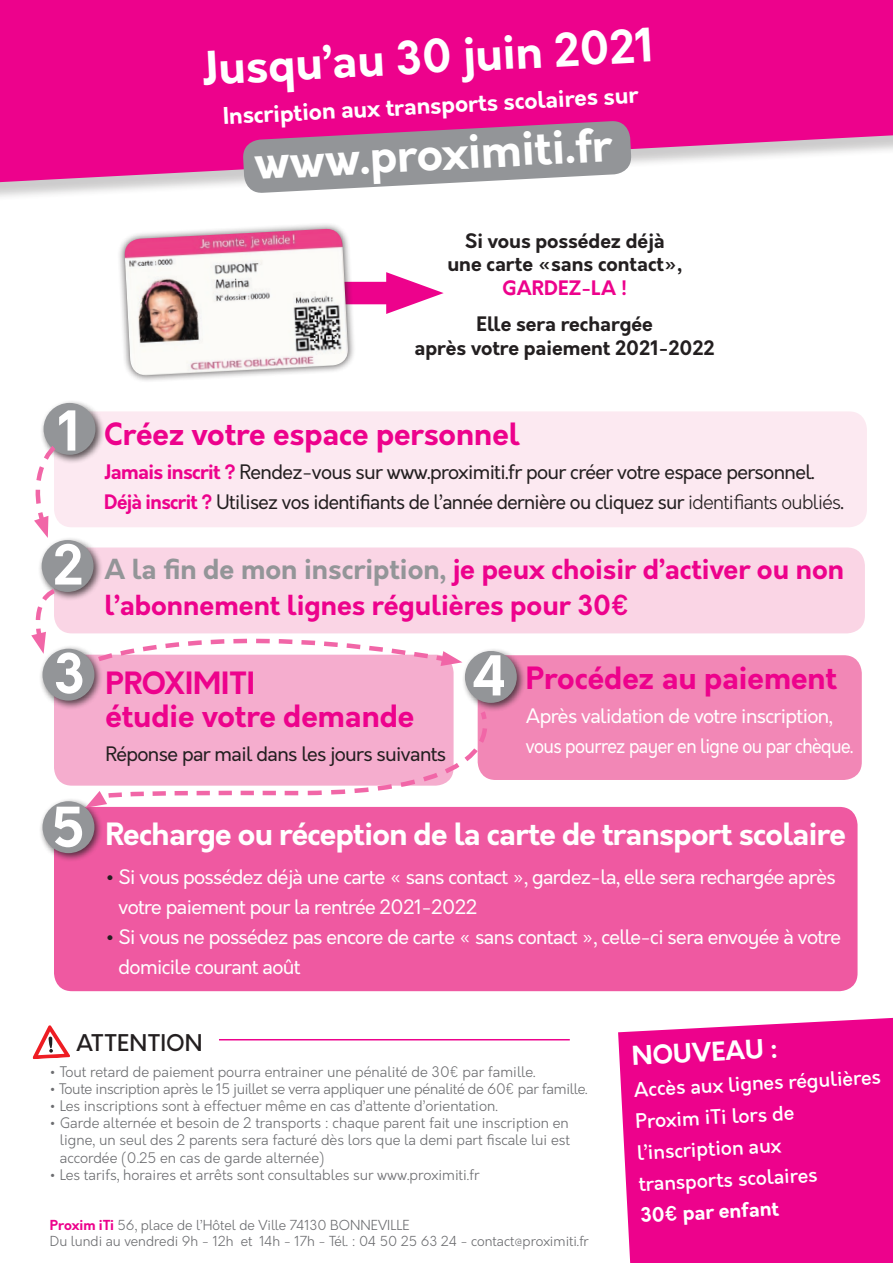
<style>
.page{position:relative;width:893px;height:1263px;background:#fff}
.page>*{position:absolute;margin:0;border:0;box-sizing:border-box;transform-origin:0 0}
.t1{font:700 45px "Orkney";color:#fff}
.t2{font:700 30px/32.7px "Orkney";color:#ed028c}
.t3{font:700 30px "Orkney";letter-spacing:-.02em;color:#fff}
.t4{font:700 27px/36px "Orkney";color:#ed028c}
.t5{font:700 25.5px "Orkney";color:#fff}
.t6{font:700 22.5px "Orkney";color:#fff}
.t7{font:500 22.5px "Orkney";color:#231f20}
.t8{font:19.5px/30px "Orkney";letter-spacing:-.03em;color:#fff}
.t9{font:19.5px/30px "Orkney";letter-spacing:-.03em;color:#231f20}
.t10{font:700 19.5px/23.4px "Orkney";color:#231f20;text-align:center}
.t11{font:500 19.5px/31.5px "Orkney";color:#fff}
.t12{font:700 19.5px "Orkney";color:#fff}
.t13{font:700 19.5px "Orkney";letter-spacing:.01em;color:#ed028c}
.t14{font:300 14.25px/17.1px "Orkney";color:#6c6d70;text-align:justify}
.t15{font:300 14.25px "Orkney";letter-spacing:-.02em;color:#6c6d70}
.t16{font:300 13.5px/16.2px "Orkney";color:#6c6d70}
.s1{font-size:53.7px;color:#fff}
.s2{font-weight:700;color:#ed028c}
.s3{font-weight:300}
.s4{color:#939598}
.s5{font-size:53.7px}
.s6{color:#231f20}
</style>
<div class="page">
<div style="left:0;top:0;width:893px;height:206px;background:#231f20;opacity:.23"></div>
<svg style="left:0;top:0;width:893px;height:182px;fill:#ed028c"></svg>
<svg style="left:242px;top:120px;width:390px;height:74px"></svg>
<div style="left:337px;top:282px;width:72px;height:22px;background:#ed028c"></div>
<svg style="left:386px;top:272px;width:58px;height:42px"></svg>
<div style="left:117px;top:221px;width:238px;height:162px;background:#231f20;opacity:.75"></div>
<img style="left:124px;top:229px;width:225px;height:147px">
<div style="left:54px;top:411px;width:813px;height:116px;background:#fce9f1;border-radius:18px"></div>
<div style="left:54px;top:547px;width:811px;height:86px;background:#fad5e5;border-radius:18px"></div>
<div style="left:54px;top:655px;width:400px;height:131px;background:#f5adce;border-radius:18px"></div>
<div style="left:478px;top:655px;width:384px;height:125px;background:#f287b6;border-radius:18px"></div>
<div style="left:54px;top:807px;width:803px;height:184px;background:#ef59a1;border-radius:18px"></div>
<div style="left:39px;top:399px;width:66px;height:65px;background:#231f20;opacity:.75"></div>
<div style="left:44px;top:403px;width:51px;height:52px;background:#939598;border-radius:50%"></div>
<div style="left:38px;top:536px;width:65px;height:65px;background:#231f20;opacity:.75"></div>
<div style="left:42px;top:540px;width:52px;height:52px;background:#939598;border-radius:50%"></div>
<div style="left:38px;top:644px;width:66px;height:66px;background:#231f20;opacity:.75"></div>
<div style="left:43px;top:649px;width:51px;height:52px;background:#939598;border-radius:50%"></div>
<div style="left:461px;top:647px;width:65px;height:65px;background:#231f20;opacity:.75"></div>
<div style="left:465px;top:651px;width:52px;height:52px;background:#939598;border-radius:50%"></div>
<div style="left:38px;top:797px;width:66px;height:65px;background:#231f20;opacity:.75"></div>
<div style="left:43px;top:801px;width:51px;height:52px;background:#939598;border-radius:50%"></div>
<svg style="left:33px;top:1025px;width:37px;height:34px"></svg>
<div style="left:618px;top:1018px;width:275px;height:245px;background:#ed028c"></div>
<svg style="left:34px;top:443px;width:24px;height:95px"></svg>
<svg style="left:31px;top:587px;width:27px;height:67px"></svg>
<svg style="left:94px;top:633px;width:368px;height:33px"></svg>
<svg style="left:85px;top:708px;width:405px;height:100px"></svg>
<hr style="left:219px;top:1039px;width:351px;height:1px;background:#ed028c">
<h1 class="t1" style="left:200px;top:38px;width:455px;rotate:-3deg">Jusqu’au 30 juin 2021</h1>
<h3 class="t6" style="left:222px;top:101px;width:417px;rotate:-3deg">Inscription aux transports scolaires sur</h3>
<h1 class="t1" style="left:253px;top:133px;width:360px;rotate:-3deg">www.proximiti.fr</h1>
<h3 class="t10" style="left:447px;top:230px;width:236px">Si vous possédez déjà une carte «sans contact»,</h3>
<h3 class="t13" style="left:502px;top:274px;width:127px">GARDEZ-LA !</h3>
<h3 class="t10" style="left:415px;top:313px;width:302px">Elle sera rechargée<br>après votre paiement 2021-2022</h3>
<h2 class="t2" style="left:58px;top:418px;width:463px"><span class="s1">1</span> Créez votre espace personnel</h2>
<h3 class="t9" style="left:104px;top:457px;width:741px"><span class="s2">Jamais inscrit ?</span> Rendez-vous sur www.proximiti.fr pour créer votre espace personnel.<br><span class="s2">Déjà inscrit ?</span> Utilisez vos identifiants de l’année dernière ou cliquez sur <span class="s3">identifiants oubliés</span>.</h3>
<h3 class="t4" style="left:104px;top:552px;width:741px;text-indent:-52px"><span class="s1">2</span> <span class="s4">A la fin de mon inscription,</span> je peux choisir d’activer ou non l’abonnement lignes régulières pour 30€</h3>
<h2 class="t2" style="left:105px;top:668px;width:310px;text-indent:-52px"><span class="s1">3</span> PROXIMITI<br>étudie votre demande</h2>
<h3 class="t9" style="left:105px;top:740px;width:342px">Réponse par mail dans les jours suivants</h3>
<h2 class="t2" style="left:473px;top:663px;width:366px"><span class="s1">4</span> Procédez au paiement</h2>
<h3 class="t8" style="left:526px;top:702px;width:329px">Après validation de votre inscription, vous pourrez payer en ligne ou par chèque.</h3>
<h2 class="t3" style="left:51px;top:814px;width:796px"><span class="s5">5</span> Recharge ou réception de la carte de transport scolaire</h2>
<h3 class="t8" style="left:119px;top:862px;width:719px;text-indent:-13px"><span class="s6">•</span> Si vous possédez déjà une carte « sans contact », gardez-la, elle sera rechargée après votre paiement pour la rentrée 2021-2022</h3>
<h3 class="t8" style="left:119px;top:922px;width:724px;text-indent:-13px"><span class="s6">•</span> Si vous ne possédez pas encore de carte « sans contact », celle-ci sera envoyée à votre domicile courant août</h3>
<h3 class="t7" style="left:76px;top:1028px;width:128px">ATTENTION</h3>
<h3 class="t5" style="left:631px;top:1039px;width:148px;rotate:-3deg">NOUVEAU :</h3>
<h3 class="t11" style="left:633px;top:1074px;width:249px;rotate:-3deg">Accès aux lignes régulières<br>Proxim iTi lors de l’inscription aux<br>transports scolaires</h3>
<h3 class="t12" style="left:640px;top:1202px;width:140px;rotate:-3deg">30€ par enfant</h3>
<p class="t14" style="left:50px;top:1063px;width:487px">• Tout retard de paiement pourra entrainer une pénalité de 30€ par famille.</p>
<p class="t15" style="left:50px;top:1080px;width:539px">• Toute inscription après le 15 juillet se verra appliquer une pénalité de 60€ par famille.</p>
<p class="t14" style="left:50px;top:1098px;width:450px">• Les inscriptions sont à effectuer même en cas d’attente d’orientation.</p>
<p class="t14" style="left:60px;top:1115px;width:512px;text-indent:-10px">• Garde alternée et besoin de 2 transports : chaque parent fait une inscription en ligne, un seul des 2 parents sera facturé dès lors que la demi part fiscale lui est accordée (0.25 en cas de garde alternée)</p>
<p class="t14" style="left:50px;top:1166px;width:431px">• Les tarifs, horaires et arrêts sont consultables sur www.proximiti.fr</p>
<p class="t16" style="left:50px;top:1217px;width:540px"><span class="s2">Proxim iTi</span> 56, place de l’Hôtel de Ville 74130 BONNEVILLE<br>Du lundi au vendredi 9h - 12h et 14h - 17h - Tél. : 04 50 25 63 24 - contact@proximiti.fr</p>
</div>
